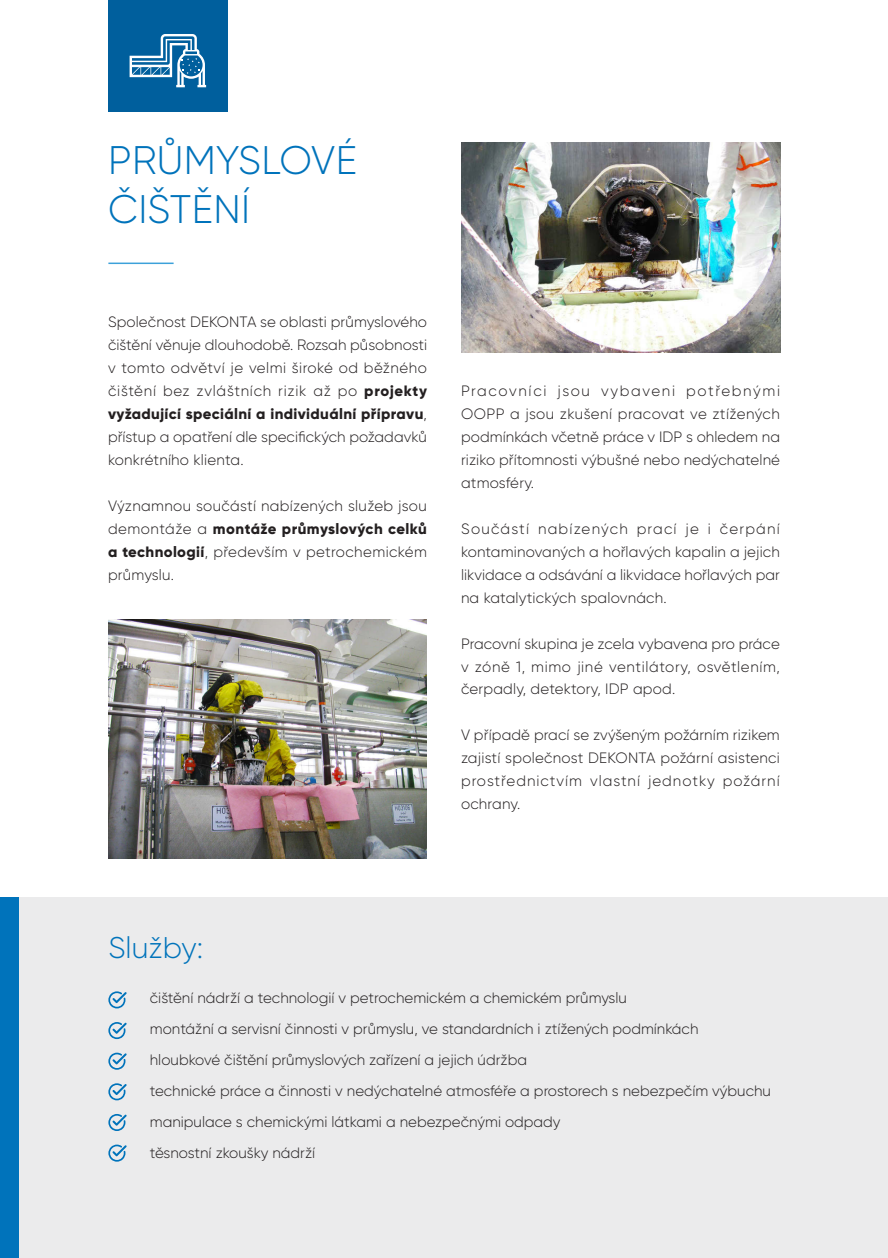
<style>
.page{position:relative;width:888px;height:1258px;background:#fff}
.page>*{position:absolute;margin:0;border:0;box-sizing:border-box;transform-origin:0 0}
.t1{font:300 39.9px/49.2px "Gilroy";letter-spacing:.01em;color:#0073bb}
.t2{font:300 29.85px "Gilroy";color:#0073bb}
.t3{font:300 15px/23px "Gilroy";color:#231f20;text-align:justify}
.s1{font-weight:800}
</style>
<div class="page">
<hr style="left:108px;top:263px;width:66px;height:1px;background:#3ca1da">
<div style="left:0;top:897px;width:888px;height:361px;background:#ebebec"></div>
<img style="left:461px;top:142px;width:319px;height:210px">
<img style="left:108px;top:620px;width:319px;height:239px">
<div style="left:108px;top:0;width:120px;height:112px;background:#005f9d"></div>
<svg style="left:130px;top:34px;width:76px;height:53px"></svg>
<svg style="left:108px;top:991px;width:19px;height:17px"></svg>
<svg style="left:108px;top:1022px;width:19px;height:17px"></svg>
<svg style="left:108px;top:1053px;width:19px;height:17px"></svg>
<svg style="left:108px;top:1083px;width:19px;height:17px"></svg>
<svg style="left:108px;top:1114px;width:19px;height:17px"></svg>
<svg style="left:108px;top:1144px;width:19px;height:17px"></svg>
<div style="left:0;top:897px;width:19px;height:361px;background:#0073bb"></div>
<p class="t1" style="left:108px;top:135px;width:250px">PRŮMYSLOVÉ<br>ČIŠTĚNÍ</p>
<p class="t3" style="left:108px;top:310px;width:321px">Společnost DEKONTA se oblasti průmyslového čištění věnuje dlouhodobě. Rozsah působnosti v tomto odvětví je velmi široké od běžného čištění bez zvláštních rizik až po <span class="s1">projekty vyžadující speciální a individuální přípravu</span>, přístup a opatření dle specifických požadavků konkrétního klienta.</p>
<p class="t3" style="left:108px;top:494px;width:320px">Významnou součástí nabízených služeb jsou demontáže a <span class="s1">montáže průmyslových celků a technologií</span>, především v petrochemickém průmyslu.</p>
<p class="t3" style="left:461px;top:379px;width:321px">Pracovníci jsou vybaveni potřebnými OOPP a jsou zkušení pracovat ve ztížených podmínkách včetně práce v IDP s ohledem na riziko přítomnosti výbušné nebo nedýchatelné atmosféry.</p>
<p class="t3" style="left:461px;top:517px;width:320px">Součástí nabízených prací je i čerpání kontaminovaných a hořlavých kapalin a jejich likvidace a odsávání a likvidace hořlavých par na katalytických spalovnách.</p>
<p class="t3" style="left:461px;top:632px;width:320px">Pracovní skupina je zcela vybavena pro práce v zóně 1, mimo jiné ventilátory, osvětlením, čerpadly, detektory, IDP apod.</p>
<p class="t3" style="left:461px;top:723px;width:321px">V případě prací se zvýšeným požárním rizikem zajistí společnost DEKONTA požární asistenci prostřednictvím vlastní jednotky požární ochrany.</p>
<p class="t2" style="left:108px;top:929px;width:96px">Služby:</p>
<p class="t3" style="left:150px;top:986px;width:479px">čištění nádrží a technologií v petrochemickém a chemickém průmyslu</p>
<p class="t3" style="left:150px;top:1017px;width:550px">montážní a servisní činnosti v průmyslu, ve standardních i ztížených podmínkách</p>
<p class="t3" style="left:150px;top:1048px;width:379px">hloubkové čištění průmyslových zařízení a jejich údržba</p>
<p class="t3" style="left:150px;top:1079px;width:623px">technické práce a činnosti v nedýchatelné atmosféře a prostorech s nebezpečím výbuchu</p>
<p class="t3" style="left:150px;top:1110px;width:412px">manipulace s chemickými látkami a nebezpečnými odpady</p>
<p class="t3" style="left:150px;top:1141px;width:167px">těsnostní zkoušky nádrží</p>
</div>
